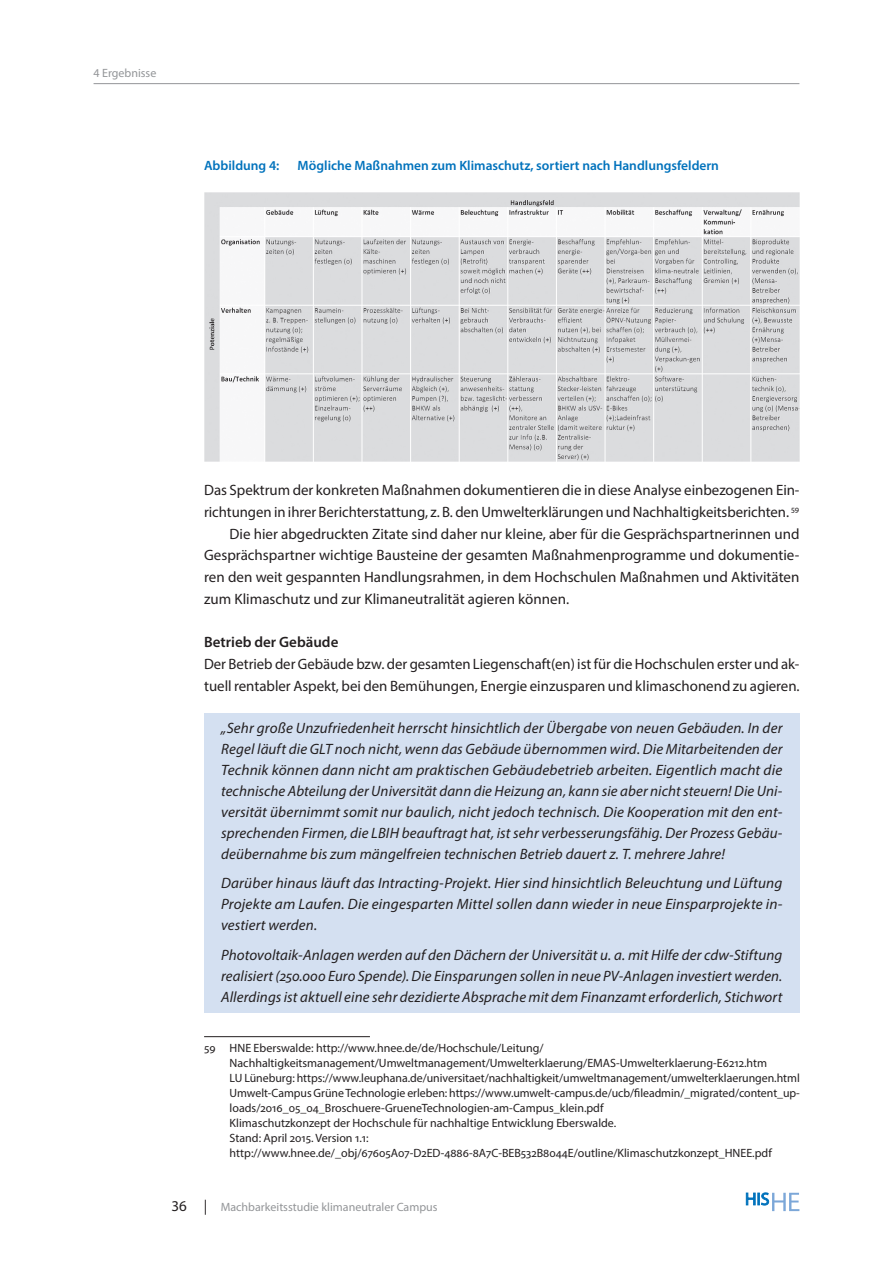
<style>
.page{position:relative;width:893px;height:1263px;background:#fff}
.page>*{position:absolute;margin:0;border:0;box-sizing:border-box;transform-origin:0 0}
.Fliesstext_mit_Einzu{font:italic 15px/21px "Myriad Pro";letter-spacing:.01em;color:#231f20;text-align:justify}
.Fließtext_1_ohne_Ein{font:15px/21.8px "Myriad Pro";letter-spacing:-.005em;color:#231f20}
.Fließtext_1_m_Erstze{font:15px/21.8px "Myriad Pro";color:#231f20;text-align:justify}
.H5_-_schwarz{font:600 15px "Myriad Pro";color:#231f20}
.t1{font:600 13.5px "Myriad Pro";color:#0072bc}
.Fußnotentext{font:12px/15px "Myriad Pro";color:#231f20}
.t2{font:12px "Myriad Pro";color:#939598}
.s1{font-size:15px;color:#231f20}
</style>
<div class="page">
<hr style="left:94px;top:83px;width:705px;height:1px;background:#939598">
<svg style="left:746px;top:1193px;width:53px;height:18px"></svg>
<div style="left:204px;top:713px;width:595px;height:300px;background:#d4e0f1"></div>
<img style="left:204px;top:193px;width:595px;height:268px">
<hr style="left:204px;top:1036px;width:166px;height:1px;background:#231f20">
<p class="t2" style="left:94px;top:66px;width:64px">4 Ergebnisse</p>
<p class="t1" style="left:204px;top:157px;width:77px">Abbildung 4:</p>
<p class="t1" style="left:298px;top:157px;width:423px">Mögliche Maßnahmen zum Klimaschutz, sortiert nach Handlungsfeldern</p>
<p class="Fließtext_1_ohne_Ein" style="left:204px;top:479px;width:597px">Das Spektrum der konkreten Maßnahmen dokumentieren die in diese Analyse einbezogenen Ein&shy;richtungen in ihrer Berichterstattung, z. B. den Umwelterklärungen und Nachhaltigkeitsberichten. <sup>59</sup></p>
<p class="Fließtext_1_m_Erstze" style="left:204px;top:523px;width:597px;text-indent:26px">Die hier abgedruckten Zitate sind daher nur kleine, aber für die Gesprächspartnerinnen und Gesprächspartner wichtige Bausteine der gesamten Maßnahmenprogramme und dokumentie&shy;ren den weit gespannten Handlungsrahmen, in dem Hochschulen Maßnahmen und Aktivitäten zum Klimaschutz und zur Klimaneutralität agieren können.</p>
<p class="H5_-_schwarz" style="left:204px;top:633px;width:136px">Betrieb der Gebäude</p>
<p class="Fließtext_1_ohne_Ein" style="left:204px;top:653px;width:597px">Der Betrieb der Gebäude bzw. der gesamten Liegenschaft(en) ist für die Hochschulen erster und ak&shy;tuell rentabler Aspekt, bei den Bemühungen, Energie einzusparen und klimaschonend zu agieren.</p>
<p class="Fliesstext_mit_Einzu" style="left:221px;top:717px;width:563px">„Sehr große Unzufriedenheit herrscht hinsichtlich der Übergabe von neuen Gebäuden. In der Regel läuft die GLT noch nicht, wenn das Gebäude übernommen wird. Die Mitarbeitenden der Technik können dann nicht am praktischen Gebäudebetrieb arbeiten. Eigentlich macht die technische Abteilung der Universität dann die Heizung an, kann sie aber nicht steuern! Die Uni&shy;versität übernimmt somit nur baulich, nicht jedoch technisch. Die Kooperation mit den ent&shy;sprechenden Firmen, die LBIH beauftragt hat, ist sehr verbesserungsfähig. Der Prozess Gebäu&shy;deübernahme bis zum mängelfreien technischen Betrieb dauert z. T. mehrere Jahre!</p>
<p class="Fliesstext_mit_Einzu" style="left:221px;top:873px;width:563px">Darüber hinaus läuft das Intracting-Projekt. Hier sind hinsichtlich Beleuchtung und Lüftung Projekte am Laufen. Die eingesparten Mittel sollen dann wieder in neue Einsparprojekte in&shy;vestiert werden.</p>
<p class="Fliesstext_mit_Einzu" style="left:221px;top:944px;width:563px">Photovoltaik-Anlagen werden auf den Dächern der Universität u. a. mit Hilfe der cdw-Stiftung realisiert (250.000 Euro Spende). Die Einsparungen sollen in neue PV-Anlagen investiert werden.<br>Allerdings ist aktuell eine sehr dezidierte Absprache mit dem Finanzamt erforderlich, Stichwort</p>
<p class="Fußnotentext" style="left:204px;top:1040px;width:341px">59 HNE Eberswalde: http://www.hnee.de/de/Hochschule/Leitung/</p>
<p class="Fußnotentext" style="left:230px;top:1055px;width:539px">Nachhaltigkeitsmanagement/Umweltmanagement/Umwelterklaerung/EMAS-Umwelterklaerung-E6212.htm</p>
<p class="Fußnotentext" style="left:230px;top:1070px;width:572px">LU Lüneburg: https://www.leuphana.de/universitaet/nachhaltigkeit/umweltmanagement/umwelterklaerungen.html</p>
<p class="Fußnotentext" style="left:230px;top:1085px;width:572px">Umwelt-Campus Grüne Technologie erleben: https://www.umwelt-campus.de/ucb/fileadmin/_migrated/content_up&shy;loads/2016_05_04_Broschuere-GrueneTechnologien-am-Campus_klein.pdf</p>
<p class="Fußnotentext" style="left:230px;top:1115px;width:388px">Klimaschutzkonzept der Hochschule für nachhaltige Entwicklung Eberswalde.</p>
<p class="Fußnotentext" style="left:230px;top:1130px;width:141px">Stand: April 2015. Version 1.1:</p>
<p class="Fußnotentext" style="left:230px;top:1145px;width:544px">http://www.hnee.de/_obj/67605A07-D2ED-4886-8A7C-BEB532B8044E/outline/Klimaschutzkonzept_HNEE.pdf</p>
<p class="t2" style="left:171px;top:1200px;width:268px"><span class="s1">36 |</span> Machbarkeitsstudie klimaneutraler Campus</p>
</div>
